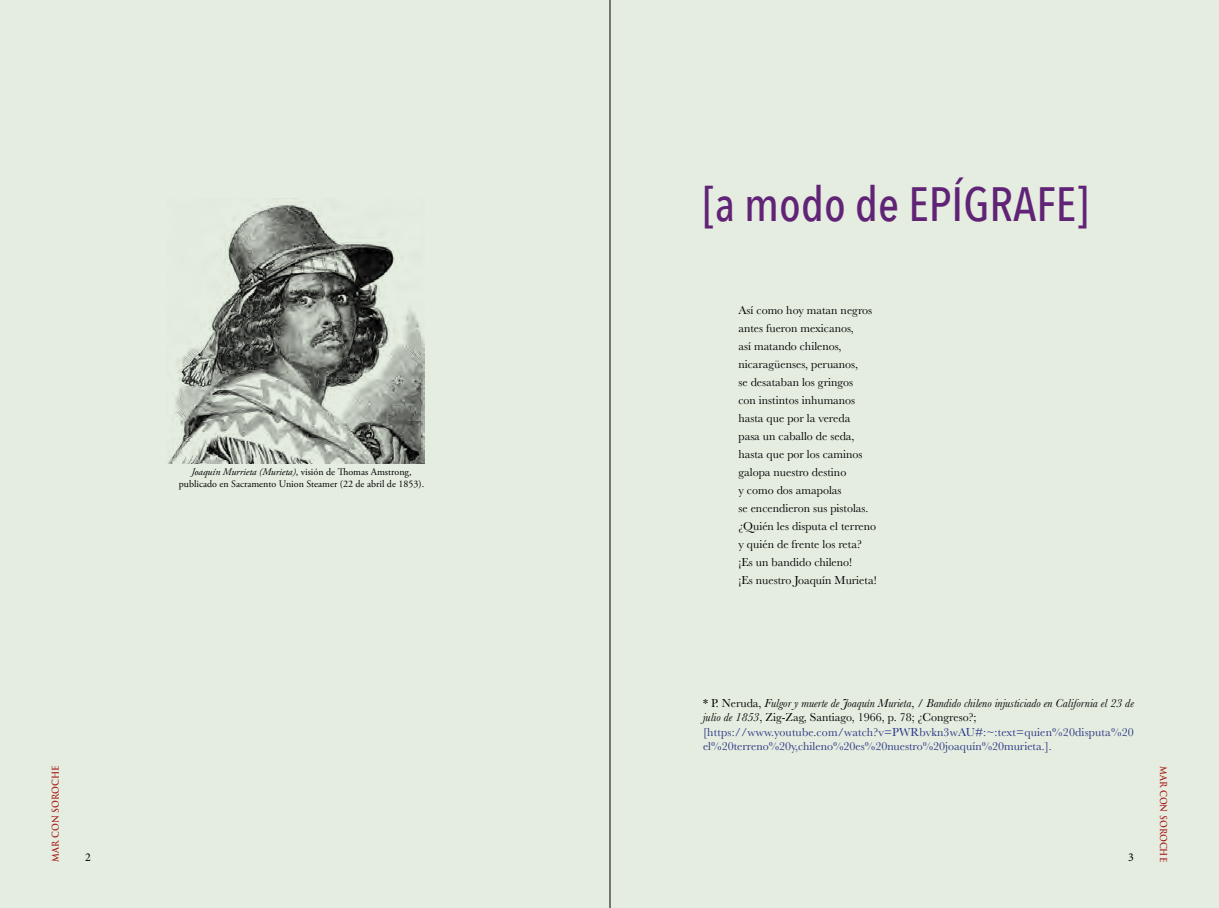
<style>
.page{position:relative;width:1219px;height:908px;background:#fff}
.page>*{position:absolute;margin:0;border:0;box-sizing:border-box;transform-origin:0 0}
.t1{font:500 48px "Avenir Next Condensed";color:#602376}
.t2{font:12px/18px "Baskerville";color:#000}
.t3{font:12px/14.4px "Baskerville";color:#283583}
.t4{font:12px "Minion Pro";color:#000}
.t5{font:10px/12px "Adobe Garamond Pro";color:#000;text-align:center}
.t6{font:700 9.2px "Trajan Pro";color:#a81916;scale:.91 1}
.s1{font-style:italic}
.s2{color:#000}
.s3{font-style:italic;color:#000}
</style>
<div class="page">
<div style="left:0;top:0;width:609px;height:907px;background:#e5ede0"></div>
<div style="left:609px;top:0;width:610px;height:907px;background:#e5ede0"></div>
<hr style="left:609px;top:0;width:1px;height:907px;background:#000">
<img style="left:168px;top:198px;width:256px;height:265px">
<p class="t5" style="left:179px;top:466px;width:247px"><span class="s1">Joaquín Murrieta (Murieta)</span>, visión de Thomas Amstrong, publicado en Sacramento Union Steamer (22 de abril de 1853).</p>
<h1 class="t1" style="left:703px;top:175px;width:387px">[a modo de EPÍGRAFE]</h1>
<p class="t2" style="left:738px;top:301px;width:140px">Así como hoy matan negros antes fueron mexicanos,<br>así matando chilenos, nicaragüenses, peruanos,<br>se desataban los gringos<br>con instintos inhumanos hasta que por la vereda<br>pasa un caballo de seda, hasta que por los caminos galopa nuestro destino<br>y como dos amapolas<br>se encendieron sus pistolas. ¿Quién les disputa el terreno y quién de frente los reta? ¡Es un bandido chileno!<br>¡Es nuestro Joaquín Murieta!</p>
<p class="t6" style="left:50px;top:861px;width:107px;rotate:-90deg">MAR CON SOROCHE</p>
<p class="t3" style="left:703px;top:695px;width:432px"><span class="s2">* P. Neruda,</span> <span class="s3">Fulgor y muerte de Joaquín Murieta</span><span class="s2">, /</span> <span class="s3">Bandido chileno injusticiado en California el 23 de julio de 1853</span><span class="s2">, Zig-Zag, Santiago, 1966, p. 78; ¿Congreso?; </span>[https://www.youtube.com/watch?v=PWRbvkn3wAU#:~:text=quien%20disputa%20 el%20terreno%20y,chileno%20es%20nuestro%20joaquín%20murieta.].</p>
<p class="t4" style="left:85px;top:849px;width:7px">2</p>
<p class="t4" style="left:1128px;top:849px;width:7px">3</p>
<p class="t6" style="left:1169px;top:765px;width:107px;rotate:90deg">MAR CON SOROCHE</p>
</div>
